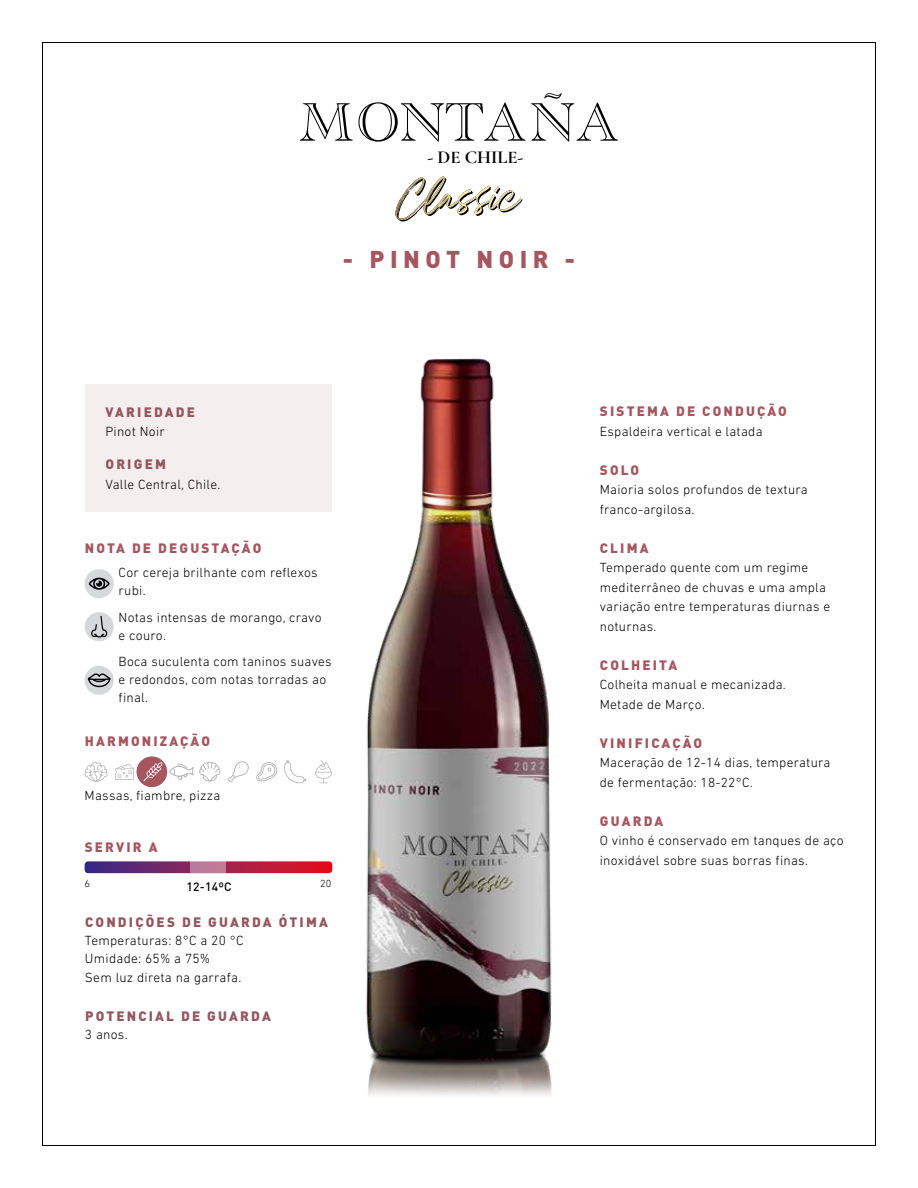
<style>
.page{position:relative;width:918px;height:1188px;background:#fff}
.page>*{position:absolute;margin:0;border:0;box-sizing:border-box;transform-origin:0 0}
.t1{font:56.1px "Academy Engraved Let Plain";letter-spacing:.005em;color:#000}
.t2{font:900 24px "DIN Pro";letter-spacing:.23em;color:#a5565f}
.t3{font:700 18.3px "Cormorant Garamond";color:#000}
.t4{font:300 13.5px/19.5px "DIN Next LT Pro";letter-spacing:.02em;color:#000}
.t5{font:900 13.5px "DIN Pro";letter-spacing:.16em;color:#a5565f}
.t6{font:900 13.5px "DIN Pro";letter-spacing:.16em;color:#93575e}
.t7{font:500 12px "DIN";letter-spacing:.02em;color:#000}
.t8{font:300 10.5px "DIN Next LT Pro";color:#000}
</style>
<div class="page">
<svg style="left:395px;top:176px;width:128px;height:46px"></svg>
<div style="left:85px;top:569px;width:29px;height:29px;background:#d7d8da;border-radius:50%"></div>
<svg style="left:89px;top:578px;width:21px;height:12px"></svg>
<div style="left:85px;top:612px;width:29px;height:29px;background:#d7d8da;border-radius:50%"></div>
<svg style="left:91px;top:616px;width:16px;height:22px"></svg>
<div style="left:85px;top:666px;width:29px;height:29px;background:#d7d8da;border-radius:50%"></div>
<svg style="left:88px;top:673px;width:23px;height:14px"></svg>
<div style="left:137px;top:756px;width:30px;height:31px;background:#a5565f;border-radius:50%"></div>
<svg style="left:169px;top:762px;width:51px;height:20px"></svg>
<svg style="left:84px;top:762px;width:24px;height:20px"></svg>
<svg style="left:115px;top:764px;width:19px;height:16px"></svg>
<svg style="left:143px;top:762px;width:19px;height:19px"></svg>
<svg style="left:284px;top:760px;width:22px;height:23px"></svg>
<svg style="left:315px;top:760px;width:17px;height:23px"></svg>
<svg style="left:256px;top:762px;width:21px;height:19px"></svg>
<svg style="left:228px;top:761px;width:21px;height:21px"></svg>
<svg style="left:85px;top:861px;width:247px;height:12px;background:#942859"></svg>
<div style="left:190px;top:861px;width:35px;height:12px;background:#bd7a99"></div>
<div style="left:85px;top:384px;width:247px;height:128px;background:#f4eeef"></div>
<img style="left:366px;top:358px;width:186px;height:737px">
<h1 class="t1" style="left:299px;top:81px;width:321px">MONTAÑA</h1>
<h3 class="t3" style="left:427px;top:145px;width:98px">- DE CHILE-</h3>
<h2 class="t2" style="left:343px;top:239px;width:234px">- PINOT NOIR -</h2>
<p class="t6" style="left:106px;top:400px;width:91px">VARIEDADE</p>
<p class="t4" style="left:105px;top:422px;width:61px">Pinot Noir</p>
<p class="t6" style="left:106px;top:453px;width:62px">ORIGEM</p>
<p class="t4" style="left:105px;top:474px;width:116px">Valle Central, Chile.</p>
<p class="t5" style="left:85px;top:536px;width:178px">NOTA DE DEGUSTAÇÃO</p>
<p class="t4" style="left:119px;top:564px;width:201px;line-height:18px">Cor cereja brilhante com reflexos rubi.</p>
<p class="t4" style="left:119px;top:608px;width:205px;line-height:18px">Notas intensas de morango, cravo e couro.</p>
<p class="t4" style="left:119px;top:653px;width:215px;line-height:18px">Boca suculenta com taninos suaves e redondos, com notas torradas ao final.</p>
<p class="t5" style="left:85px;top:730px;width:127px">HARMONIZAÇÃO</p>
<p class="t4" style="left:85px;top:786px;width:137px">Massas, fiambre, pizza</p>
<p class="t5" style="left:85px;top:835px;width:74px">SERVIR A</p>
<p class="t8" style="left:85px;top:877px;width:7px">6</p>
<p class="t8" style="left:320px;top:877px;width:13px">20</p>
<p class="t7" style="left:187px;top:879px;width:47px">12-14ºC</p>
<p class="t6" style="left:85px;top:910px;width:244px">CONDIÇÕES DE GUARDA ÓTIMA</p>
<p class="t4" style="left:85px;top:931px;width:160px;line-height:18px">Temperaturas: 8°C a 20 °C<br>Umidade: 65% a 75%</p>
<p class="t4" style="left:85px;top:968px;width:158px">Sem luz direta na garrafa.</p>
<p class="t6" style="left:85px;top:1005px;width:187px">POTENCIAL DE GUARDA</p>
<p class="t4" style="left:85px;top:1025px;width:44px">3 anos.</p>
<p class="t5" style="left:600px;top:400px;width:188px">SISTEMA DE CONDUÇÃO</p>
<p class="t4" style="left:600px;top:421px;width:164px">Espaldeira vertical e latada</p>
<p class="t5" style="left:600px;top:458px;width:41px">SOLO</p>
<p class="t4" style="left:600px;top:480px;width:210px">Maioria solos profundos de textura franco-argilosa.</p>
<p class="t5" style="left:600px;top:536px;width:50px">CLIMA</p>
<p class="t4" style="left:600px;top:558px;width:232px">Temperado quente com um regime mediterrâneo de chuvas e uma ampla variação entre temperaturas diurnas e noturnas.</p>
<p class="t5" style="left:600px;top:653px;width:79px">COLHEITA</p>
<p class="t4" style="left:600px;top:675px;width:188px">Colheita manual e mecanizada.<br>Metade de Março.</p>
<p class="t5" style="left:600px;top:731px;width:104px">VINIFICAÇÃO</p>
<p class="t4" style="left:600px;top:753px;width:232px">Maceração de 12-14 dias, temperatura de fermentação: 18-22°C.</p>
<p class="t5" style="left:600px;top:809px;width:65px">GUARDA</p>
<p class="t4" style="left:600px;top:831px;width:245px">O vinho é conservado em tanques de aço inoxidável sobre suas borras finas.</p>
</div>
